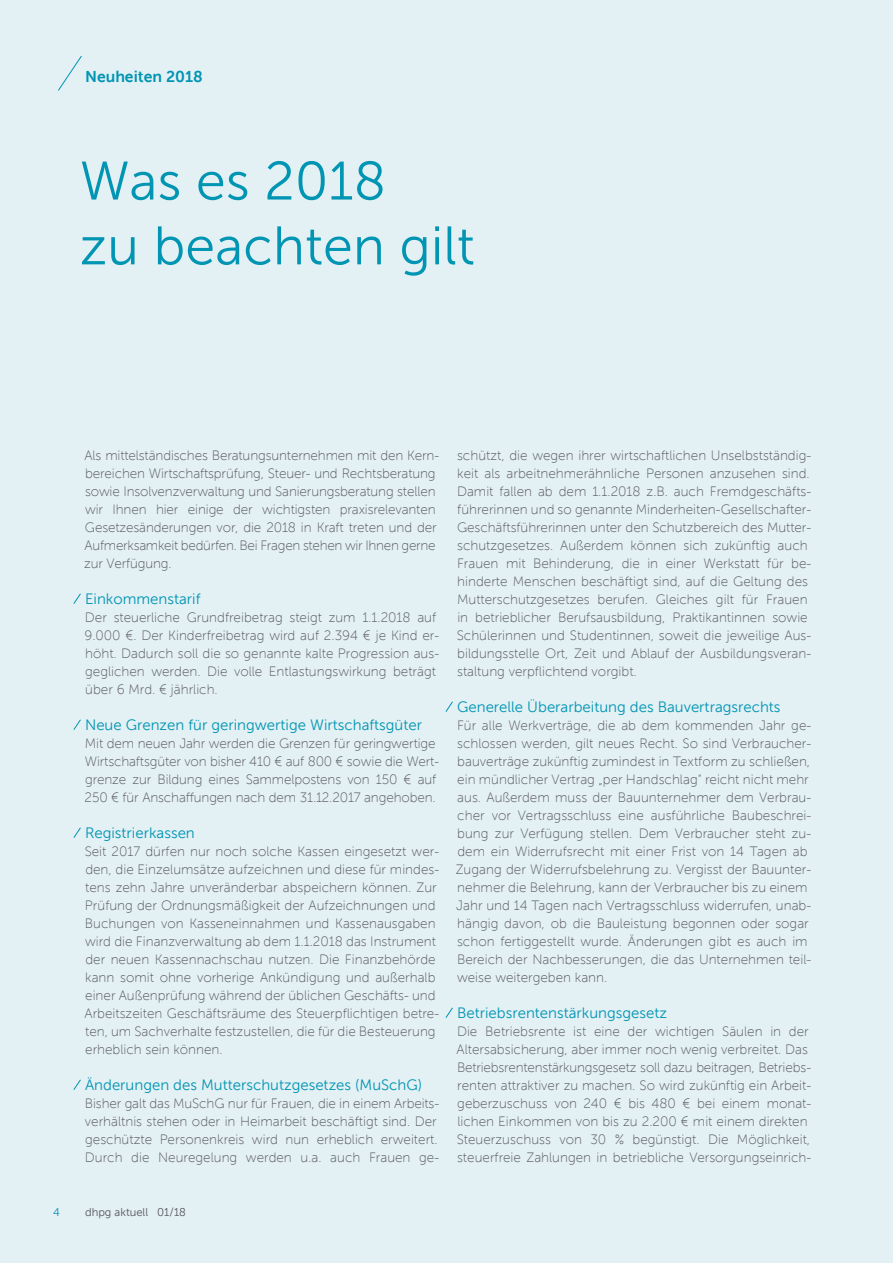
<style>
.page{position:relative;width:893px;height:1263px;background:#e3f0f4}
.page>*{position:absolute;margin:0;border:0;box-sizing:border-box;transform-origin:0 0}
.t1{font:700 54px/64.8px "Museofordhpg";color:#0095b3}
.t2{font:800 15.75px "Museofordhpg";color:#0095b3}
.t3{font:700 15px "Museofordhpg";color:#0095b3}
.t4{font:13.5px/18px "Museofordhpg";color:#57585a}
.t5{font:700 11.25px "Museofordhpg";color:#57585a}
.t6{font:700 11.25px "Museofordhpg";color:#0095b3}
</style>
<div class="page">
<svg style="left:58px;top:55px;width:24px;height:36px"></svg>
<svg style="left:73px;top:593px;width:8px;height:11px"></svg>
<svg style="left:73px;top:719px;width:8px;height:11px"></svg>
<svg style="left:73px;top:827px;width:8px;height:11px"></svg>
<svg style="left:73px;top:1079px;width:8px;height:11px"></svg>
<svg style="left:445px;top:701px;width:8px;height:11px"></svg>
<svg style="left:445px;top:1007px;width:8px;height:11px"></svg>
<p class="t2" style="left:85px;top:68px;width:119px">Neuheiten 2018</p>
<h1 class="t1" style="left:80px;top:149px;width:397px">Was es 2018<br>zu beachten gilt</h1>
<p class="t4" style="left:84px;top:446px;width:356px">Als mittelständisches Beratungsunternehmen mit den Kern&shy;bereichen Wirtschaftsprüfung, Steuer- und Rechtsberatung sowie Insolvenzverwaltung und Sanierungsberatung stellen wir Ihnen hier einige der wichtigsten praxisrelevanten Gesetzesänderungen vor, die 2018 in Kraft treten und der Aufmerksamkeit bedürfen. Bei Fragen stehen wir Ihnen gerne zur Verfügung.</p>
<p class="t3" style="left:85px;top:591px;width:117px">Einkommenstarif</p>
<p class="t4" style="left:85px;top:608px;width:356px">Der steuerliche Grundfreibetrag steigt zum 1.1.2018 auf 9.000 €. Der Kinderfreibetrag wird auf 2.394 € je Kind er&shy;höht. Dadurch soll die so genannte kalte Progression aus&shy;geglichen werden. Die volle Entlastungswirkung beträgt über 6 Mrd. € jährlich.</p>
<p class="t3" style="left:85px;top:717px;width:339px">Neue Grenzen für geringwertige Wirtschaftsgüter</p>
<p class="t4" style="left:85px;top:734px;width:356px">Mit dem neuen Jahr werden die Grenzen für geringwertige Wirtschaftsgüter von bisher 410 € auf 800 € sowie die Wert&shy;grenze zur Bildung eines Sammelpostens von 150 € auf 250 € für Anschaffungen nach dem 31.12.2017 angehoben.</p>
<p class="t3" style="left:85px;top:825px;width:111px">Registrierkassen</p>
<p class="t4" style="left:85px;top:842px;width:356px">Seit 2017 dürfen nur noch solche Kassen eingesetzt wer&shy;den, die Einzelumsätze aufzeichnen und diese für mindes&shy;tens zehn Jahre unveränderbar abspeichern können. Zur Prüfung der Ordnungsmäßigkeit der Aufzeichnungen und Buchungen von Kasseneinnahmen und Kassenausgaben wird die Finanzverwaltung ab dem 1.1.2018 das Instrument der neuen Kassennachschau nutzen. Die Finanzbehörde kann somit ohne vorherige Ankündigung und außerhalb einer Außenprüfung während der üblichen Geschäfts- und Arbeitszeiten Geschäftsräume des Steuerpflichtigen betre&shy;ten, um Sachverhalte festzustellen, die für die Besteuerung erheblich sein können.</p>
<p class="t3" style="left:85px;top:1077px;width:339px">Änderungen des Mutterschutzgesetzes (MuSchG)</p>
<p class="t4" style="left:85px;top:1094px;width:356px">Bisher galt das MuSchG nur für Frauen, die in einem Arbeits&shy;verhältnis stehen oder in Heimarbeit beschäftigt sind. Der geschützte Personenkreis wird nun erheblich erweitert.<br>Durch die Neuregelung werden u.a. auch Frauen ge-</p>
<p class="t6" style="left:53px;top:1206px;width:8px">4</p>
<p class="t5" style="left:85px;top:1206px;width:102px">dhpg aktuell 01/18</p>
<p class="t4" style="left:457px;top:446px;width:356px">schützt, die wegen ihrer wirtschaftlichen Unselbstständig&shy;keit als arbeitnehmerähnliche Personen anzusehen sind.<br>Damit fallen ab dem 1.1.2018 z.B. auch Fremdgeschäfts&shy;führerinnen und so genannte Minderheiten-Gesellschafter-Geschäftsführerinnen unter den Schutzbereich des Mutter&shy;schutzgesetzes. Außerdem können sich zukünftig auch Frauen mit Behinderung, die in einer Werkstatt für be&shy;hinderte Menschen beschäftigt sind, auf die Geltung des Mutterschutzgesetzes berufen. Gleiches gilt für Frauen in betrieblicher Berufsausbildung, Praktikantinnen sowie Schülerinnen und Studentinnen, soweit die jeweilige Aus&shy;bildungsstelle Ort, Zeit und Ablauf der Ausbildungsveran&shy;staltung verpflichtend vorgibt.</p>
<p class="t3" style="left:457px;top:699px;width:325px">Generelle Überarbeitung des Bauvertragsrechts</p>
<p class="t4" style="left:456px;top:716px;width:357px">Für alle Werkverträge, die ab dem kommenden Jahr ge&shy;schlossen werden, gilt neues Recht. So sind Verbraucher&shy;bauverträge zukünftig zumindest in Textform zu schließen, ein mündlicher Vertrag „per Handschlag“ reicht nicht mehr aus. Außerdem muss der Bauunternehmer dem Verbrau&shy;cher vor Vertragsschluss eine ausführliche Baubeschrei&shy;bung zur Verfügung stellen. Dem Verbraucher steht zu&shy;dem ein Widerrufsrecht mit einer Frist von 14 Tagen ab Zugang der Widerrufsbelehrung zu. Vergisst der Bauunter&shy;nehmer die Belehrung, kann der Verbraucher bis zu einem Jahr und 14 Tagen nach Vertragsschluss widerrufen, unab&shy;hängig davon, ob die Bauleistung begonnen oder sogar schon fertiggestellt wurde. Änderungen gibt es auch im Bereich der Nachbesserungen, die das Unternehmen teil&shy;weise weitergeben kann.</p>
<p class="t3" style="left:457px;top:1005px;width:212px">Betriebsrentenstärkungsgesetz</p>
<p class="t4" style="left:457px;top:1022px;width:356px">Die Betriebsrente ist eine der wichtigen Säulen in der Altersabsicherung, aber immer noch wenig verbreitet. Das Betriebsrentenstärkungsgesetz soll dazu beitragen, Betriebs&shy;renten attraktiver zu machen. So wird zukünftig ein Arbeit&shy;geberzuschuss von 240 € bis 480 € bei einem monat&shy;lichen Einkommen von bis zu 2.200 € mit einem direkten Steuerzuschuss von 30 % begünstigt. Die Möglichkeit, steuerfreie Zahlungen in betriebliche Versorgungseinrich-</p>
</div>
